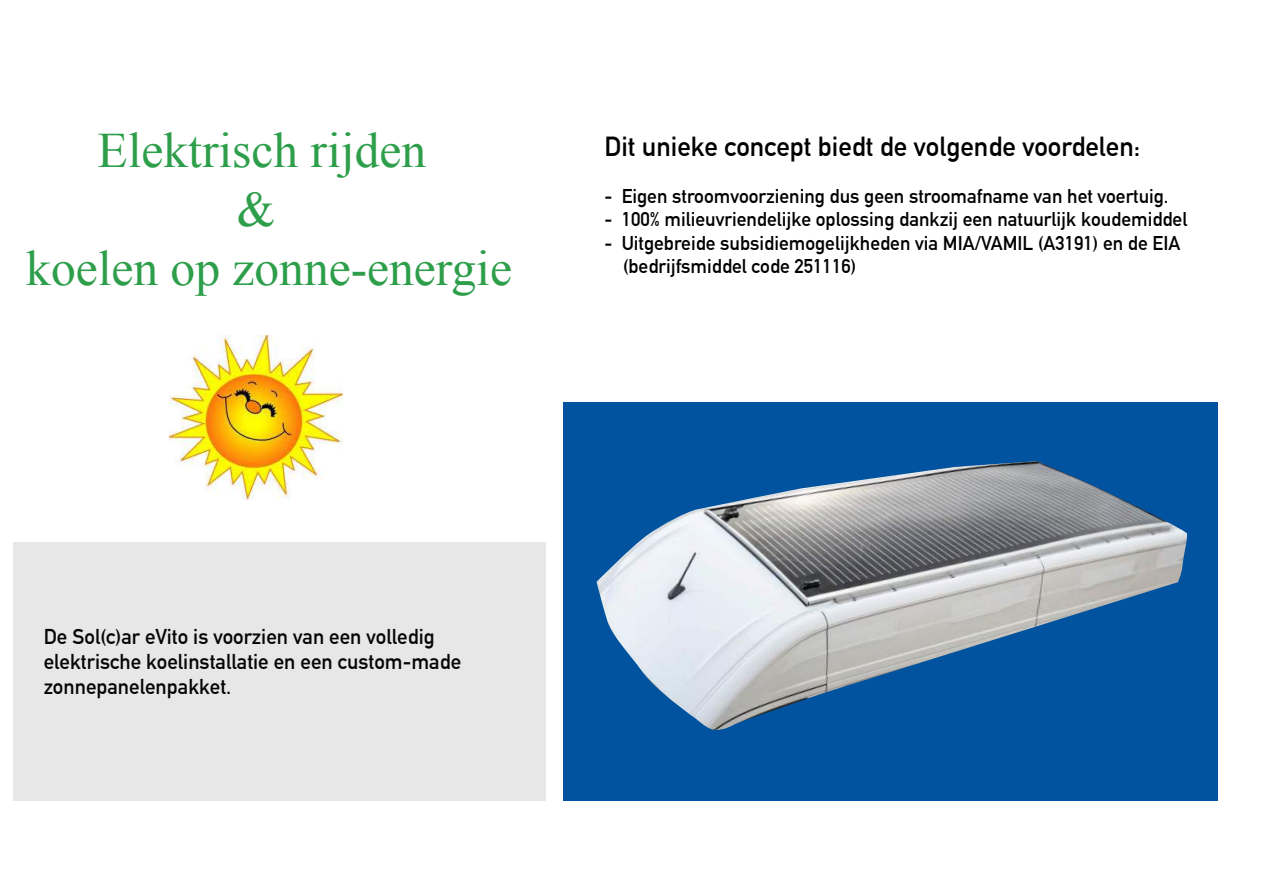
<style>
.page{position:relative;width:1263px;height:893px;background:#fff}
.page>*{position:absolute;margin:0;border:0;box-sizing:border-box;transform-origin:0 0}
.t1{font:49.5px/59.4px "Times New Roman";color:#2d9e4a;text-align:center}
.t2{font:700 27px "DIN Alternate";color:#000}
.t3{font:700 21px/25.2px "DIN Alternate";color:#050505}
.t4{font:700 19.5px/23.4px "DIN Alternate";color:#000}
</style>
<div class="page">
<div style="left:563px;top:402px;width:655px;height:398px;background:#0153a0"></div>
<div style="left:14px;top:542px;width:532px;height:258px;background:#e8e7e7"></div>
<img style="left:596px;top:461px;width:591px;height:269px">
<img style="left:170px;top:336px;width:172px;height:164px">
<h1 class="t1" style="left:26px;top:119px;width:487px">Elektrisch rijden<br>&amp;<br>koelen op zonne-energie</h1>
<h2 class="t2" style="left:604px;top:126px;width:537px">Dit unieke concept biedt de volgende voordelen:</h2>
<p class="t4" style="left:604px;top:183px;width:566px">- Eigen stroomvoorziening dus geen stroomafname van het voertuig.</p>
<p class="t4" style="left:604px;top:206px;width:584px">- 100% milieuvriendelijke oplossing dankzij een natuurlijk koudemiddel</p>
<p class="t4" style="left:623px;top:230px;width:559px;text-indent:-19px">- Uitgebreide subsidiemogelijkheden via MIA/VAMIL (A3191) en de EIA (bedrijfsmiddel code 251116)</p>
<p class="t3" style="left:44px;top:622px;width:419px">De Sol(c)ar eVito is voorzien van een volledig elektrische koelinstallatie en een custom-made zonnepanelenpakket.</p>
</div>
